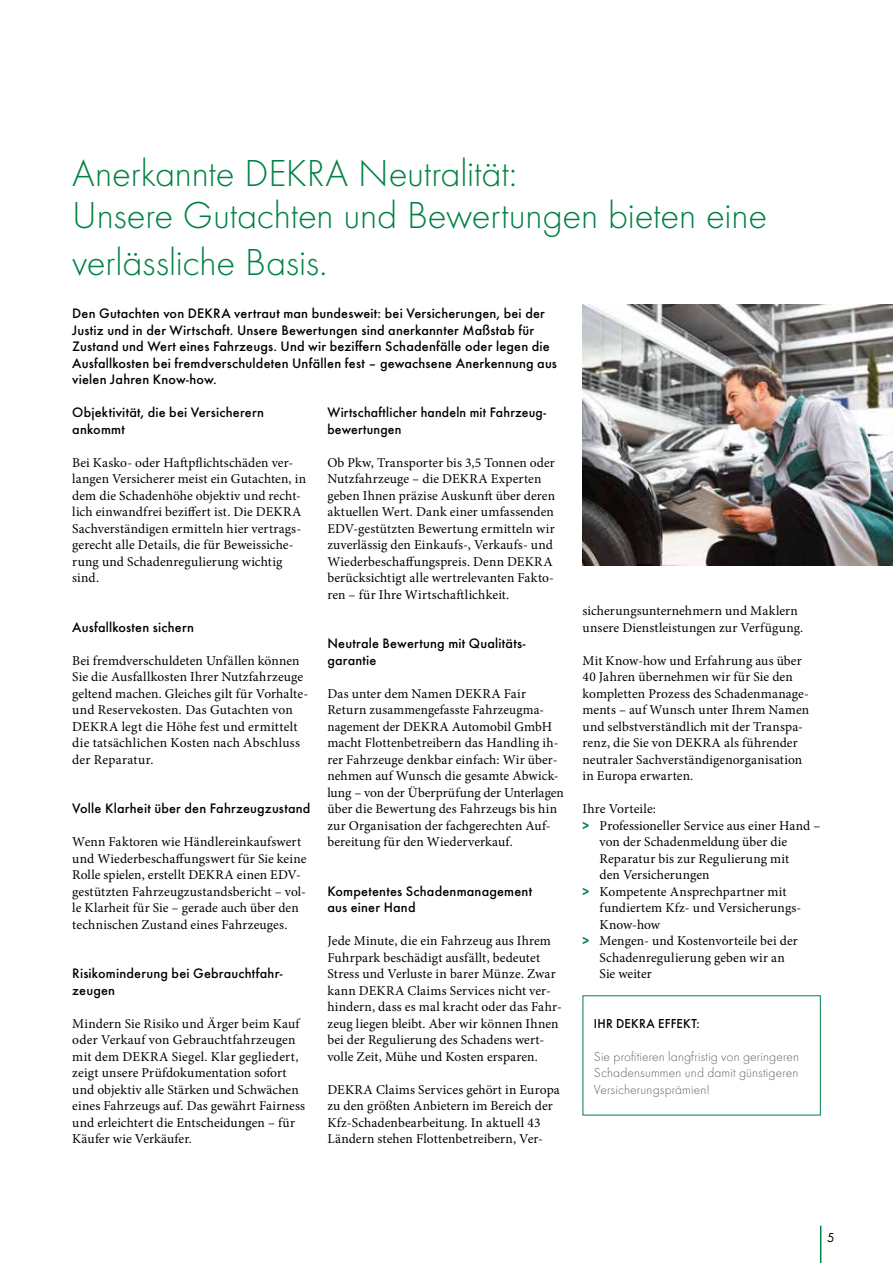
<style>
.page{position:relative;width:893px;height:1263px;background:#fff}
.page>*{position:absolute;margin:0;border:0;box-sizing:border-box;transform-origin:0 0}
.t1{font:300 39px/42px "Futura";letter-spacing:-.005em;color:#008244}
.t2{font:500 14.25px/16.5px "Futura";letter-spacing:.015em;color:#000}
.t3{font:13.5px/16.5px "Minion Pro";letter-spacing:.01em;color:#000}
.t4{font:300 13.5px/16.5px "Futura";letter-spacing:.01em;color:#646363;text-align:justify}
.t5{font:500 13.5px "Futura";letter-spacing:.02em;color:#000;scale:.95 1}
.t6{font:13.5px "Futura Boo";color:#000}
.s1{font-family:"Futura Dem";color:#008244}
</style>
<div class="page">
<hr style="left:820px;top:1226px;width:1px;height:37px;background:#008244">
<img style="left:583px;top:305px;width:310px;height:261px">
<h1 class="t1" style="left:72px;top:151px;width:696px">Anerkannte DEKRA Neutralität:<br>Unsere Gutachten und Bewertungen bieten eine</h1>
<h1 class="t1" style="left:72px;top:240px;width:256px">verlässliche Basis.</h1>
<p class="t2" style="left:72px;top:304px;width:486px">Den Gutachten von DEKRA vertraut man bundesweit: bei Versicherungen, bei der Justiz und in der Wirtschaft. Unsere Bewertungen sind anerkannter Maßstab für Zustand und Wert eines Fahrzeugs. Und wir beziffern Schadenfälle oder legen die Ausfallkosten bei fremdverschuldeten Unfällen fest – gewachsene Anerkennung aus vielen Jahren Know-how.</p>
<p class="t2" style="left:72px;top:403px;width:193px">Objektivität, die bei Versicherern ankommt</p>
<p class="t3" style="left:72px;top:454px;width:235px">Bei Kasko- oder Haftpflichtschäden ver&shy;langen Versicherer meist ein Gutachten, in dem die Schadenhöhe objektiv und recht&shy;lich einwandfrei beziffert ist. Die DEKRA Sachverständigen ermitteln hier vertrags&shy;gerecht alle Details, die für Beweissiche&shy;rung und Schadenregulierung wichtig sind.</p>
<p class="t2" style="left:72px;top:617px;width:123px">Ausfallkosten sichern</p>
<p class="t3" style="left:72px;top:652px;width:237px">Bei fremdverschuldeten Unfällen können Sie die Ausfallkosten Ihrer Nutzfahrzeuge geltend machen. Gleiches gilt für Vorhalte&shy;und Reservekosten. Das Gutachten von DEKRA legt die Höhe fest und ermittelt die tatsächlichen Kosten nach Abschluss der Reparatur.</p>
<p class="t2" style="left:72px;top:799px;width:240px">Volle Klarheit über den Fahrzeugzustand</p>
<p class="t3" style="left:72px;top:834px;width:236px">Wenn Faktoren wie Händlereinkaufswert und Wiederbeschaffungswert für Sie keine Rolle spielen, erstellt DEKRA einen EDV&shy;gestützten Fahrzeugzustandsbericht – vol&shy;le Klarheit für Sie – gerade auch über den technischen Zustand eines Fahrzeuges.</p>
<p class="t2" style="left:72px;top:964px;width:212px">Risikominderung bei Gebrauchtfahr&shy;zeugen</p>
<p class="t3" style="left:72px;top:1015px;width:234px">Mindern Sie Risiko und Ärger beim Kauf oder Verkauf von Gebrauchtfahrzeugen mit dem DEKRA Siegel. Klar gegliedert, zeigt unsere Prüfdokumentation sofort und objektiv alle Stärken und Schwächen eines Fahrzeugs auf. Das gewährt Fairness und erleichtert die Entscheidungen – für Käufer wie Verkäufer.</p>
<p class="t2" style="left:327px;top:403px;width:220px">Wirtschaftlicher handeln mit Fahrzeug&shy;bewertungen</p>
<p class="t3" style="left:327px;top:454px;width:229px">Ob Pkw, Transporter bis 3,5 Tonnen oder Nutzfahrzeuge – die DEKRA Experten geben Ihnen präzise Auskunft über deren aktuellen Wert. Dank einer umfassenden EDV-gestützten Bewertung ermitteln wir zuverlässig den Einkaufs-, Verkaufs- und Wiederbeschaffungspreis. Denn DEKRA berücksichtigt alle wertrelevanten Fakto&shy;ren – für Ihre Wirtschaftlichkeit.</p>
<p class="t2" style="left:327px;top:634px;width:200px">Neutrale Bewertung mit Qualitäts&shy;garantie</p>
<p class="t3" style="left:327px;top:685px;width:238px">Das unter dem Namen DEKRA Fair Return zusammengefasste Fahrzeugma&shy;nagement der DEKRA Automobil GmbH macht Flottenbetreibern das Handling ih&shy;rer Fahrzeuge denkbar einfach: Wir über&shy;nehmen auf Wunsch die gesamte Abwick&shy;lung – von der Überprüfung der Unterlagen über die Bewertung des Fahrzeugs bis hin zur Organisation der fachgerechten Auf&shy;bereitung für den Wiederverkauf.</p>
<p class="t2" style="left:327px;top:881px;width:206px">Kompetentes Schadenmanagement aus einer Hand</p>
<p class="t3" style="left:327px;top:933px;width:236px">Jede Minute, die ein Fahrzeug aus Ihrem Fuhrpark beschädigt ausfällt, bedeutet Stress und Verluste in barer Münze. Zwar kann DEKRA Claims Services nicht ver&shy;hindern, dass es mal kracht oder das Fahr&shy;zeug liegen bleibt. Aber wir können Ihnen bei der Regulierung des Schadens wert&shy;volle Zeit, Mühe und Kosten ersparen.</p>
<p class="t3" style="left:327px;top:1081px;width:234px">DEKRA Claims Services gehört in Europa zu den größten Anbietern im Bereich der Kfz-Schadenbearbeitung. In aktuell 43<br>Ländern stehen Flottenbetreibern, Ver-</p>
<p class="t3" style="left:583px;top:602px;width:222px">sicherungsunternehmern und Maklern unsere Dienstleistungen zur Verfügung.</p>
<p class="t3" style="left:583px;top:652px;width:228px">Mit Know-how und Erfahrung aus über 40 Jahren übernehmen wir für Sie den kompletten Prozess des Schadenmanage&shy;ments – auf Wunsch unter Ihrem Namen und selbstverständlich mit der Transpa&shy;renz, die Sie von DEKRA als führender neutraler Sachverständigenorganisation in Europa erwarten.</p>
<p class="t3" style="left:583px;top:800px;width:75px">Ihre Vorteile:</p>
<p class="t3" style="left:583px;top:817px;width:239px"><span class="s1">&gt;</span> Professioneller Service aus einer Hand –</p>
<p class="t3" style="left:600px;top:833px;width:189px">von der Schadenmeldung über die</p>
<p class="t3" style="left:600px;top:850px;width:191px">Reparatur bis zur Regulierung mit</p>
<p class="t3" style="left:600px;top:866px;width:112px">den Versicherungen</p>
<p class="t3" style="left:583px;top:883px;width:206px"><span class="s1">&gt;</span> Kompetente Ansprechpartner mit</p>
<p class="t3" style="left:600px;top:899px;width:203px">fundiertem Kfz- und Versicherungs-</p>
<p class="t3" style="left:600px;top:916px;width:62px">Know-how</p>
<p class="t3" style="left:583px;top:932px;width:217px"><span class="s1">&gt;</span> Mengen- und Kostenvorteile bei der</p>
<p class="t3" style="left:600px;top:949px;width:187px">Schadenregulierung geben wir an</p>
<p class="t3" style="left:600px;top:965px;width:54px">Sie weiter</p>
<p class="t5" style="left:594px;top:1013px;width:113px">IHR DEKRA EFFEKT:</p>
<p class="t4" style="left:594px;top:1047px;width:207px">Sie profitieren langfristig von geringeren Schadensummen und damit günstigeren Versicherungsprämien!</p>
<p class="t6" style="left:827px;top:1228px;width:9px">5</p>
</div>
